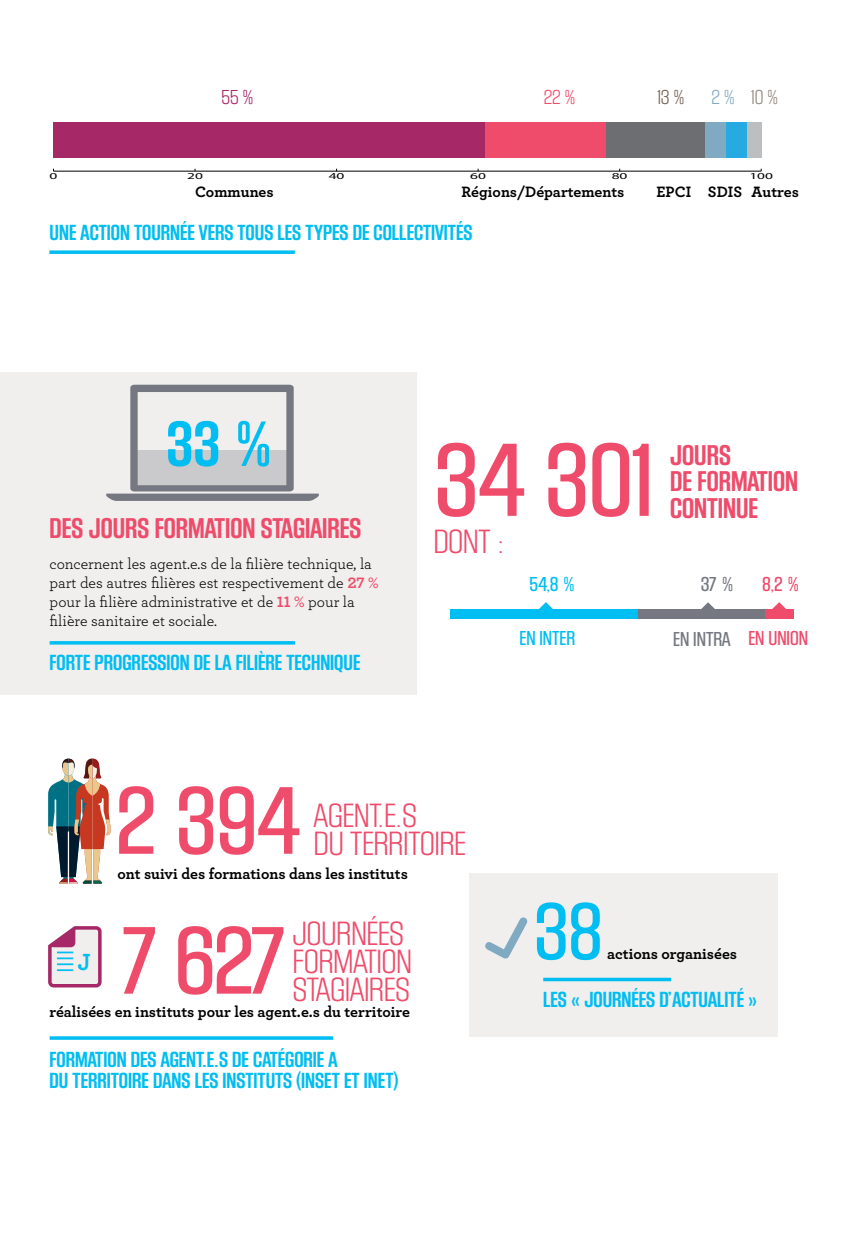
<style>
.page{position:relative;width:844px;height:1241px;background:#fff}
.page>*{position:absolute;margin:0;border:0;box-sizing:border-box;transform-origin:0 0}
.t1{font:107.98px "Block Gothic Med Cond";color:#ef4b6a}
.t2{font:99.75px "Block Gothic Med Cond";letter-spacing:-.02em;color:#ef4b6a}
.t3{font:84px "Block Gothic Med Cond";color:#00bdf2}
.t4{font:66.5px "Block Gothic Bold Cond";color:#00bdf2}
.t5{font:35px/28px "Block Gothic Light Cond";color:#ef4b6a}
.t6{font:29.75px/26.2px "Block Gothic Bold Cond";color:#ef4b6a}
.t7{font:24.5px "Archer Bold LF";color:#00bdf2}
.t8{font:22.75px/21px "Block Gothic Bold Cond";color:#00bdf2}
.t9{font:21px "Block Gothic Med Cond";color:#757880}
.t10{font:21px "Block Gothic Med Cond";color:#00bdf2}
.t11{font:21px "Block Gothic Light Cond";color:#756153}
.t12{font:21px "Block Gothic Med Cond";color:#ef4b6a}
.t13{font:21px "Block Gothic Light Cond";color:#a72866}
.t14{font:21px "Block Gothic Light Cond";color:#ef4b6a}
.t15{font:15.75px/19.2px "Archer Book LF";color:#000}
.t16{font:15.75px "Archer Bold LF";color:#000}
.t17{font:700 15.75px "Archer";color:#000}
.t18{font:9.1px "Myriad Pro";color:#000;scale:1.7 1}
.s1{color:#80a9c2}
.s2{color:#93867c}
.s3{font-family:"Archer Bold LF";color:#ef4b6a}
.s4{color:#ef4b6a}
</style>
<div class="page">
<div style="left:0;top:372px;width:417px;height:322px;background:#f0efee"></div>
<hr style="left:50px;top:641px;width:245px;height:3px;background:#00bdf2">
<svg style="left:49px;top:250px;width:246px;height:4px"></svg>
<svg style="left:106px;top:384px;width:213px;height:117px"></svg>
<div style="left:469px;top:873px;width:308px;height:163px;background:#f0efee"></div>
<svg style="left:543px;top:977px;width:128px;height:4px"></svg>
<svg style="left:485px;top:917px;width:42px;height:41px"></svg>
<hr style="left:50px;top:1036px;width:283px;height:3px;background:#00bdf2">
<svg style="left:48px;top:926px;width:54px;height:62px;background:#d5b9cb"></svg>
<svg style="left:48px;top:758px;width:62px;height:125px"></svg>
<hr style="left:53px;top:171px;width:708px;height:1px;background:#000">
<div style="left:746px;top:122px;width:15px;height:36px;background:#bcbec0"></div>
<div style="left:725px;top:122px;width:21px;height:36px;background:#27aae1"></div>
<div style="left:704px;top:122px;width:21px;height:36px;background:#80a9c2"></div>
<div style="left:605px;top:122px;width:99px;height:36px;background:#6d6e71"></div>
<div style="left:485px;top:122px;width:120px;height:36px;background:#ef4b6a"></div>
<div style="left:53px;top:122px;width:432px;height:36px;background:#a72866"></div>
<svg style="left:772px;top:602px;width:14px;height:7px"></svg>
<svg style="left:701px;top:602px;width:14px;height:7px"></svg>
<svg style="left:539px;top:602px;width:14px;height:7px"></svg>
<div style="left:764px;top:609px;width:29px;height:10px;background:#ef4b6a"></div>
<div style="left:638px;top:609px;width:126px;height:10px;background:#757880"></div>
<div style="left:450px;top:609px;width:188px;height:10px;background:#00bdf2"></div>
<p class="t13" style="left:221px;top:87px;width:34px">55%</p>
<p class="t14" style="left:543px;top:87px;width:34px">22%</p>
<p class="t11" style="left:655px;top:87px;width:126px">13% <span class="s1">2%</span> <span class="s2">10%</span></p>
<p class="t18" style="left:50px;top:171px;width:6px">0</p>
<p class="t18" style="left:187px;top:171px;width:11px">20</p>
<p class="t18" style="left:328px;top:171px;width:11px">40</p>
<p class="t18" style="left:470px;top:171px;width:11px">60</p>
<p class="t18" style="left:611px;top:171px;width:11px">80</p>
<p class="t18" style="left:749px;top:171px;width:15px">100</p>
<p class="t16" style="left:195px;top:181px;width:80px">Communes</p>
<p class="t16" style="left:461px;top:181px;width:164px">Régions/Départements</p>
<p class="t16" style="left:656px;top:181px;width:144px">EPCI SDIS Autres</p>
<p class="t8" style="left:50px;top:223px;width:95px">UNE ACTION TOURNÉE</p>
<p class="t8" style="left:199px;top:223px;width:275px">VERS TOUS LES TYPES DE COLLECTIVITÉS</p>
<h3 class="t4" style="left:166px;top:409px;width:110px">33%</h3>
<h3 class="t6" style="left:50px;top:516px;width:313px">DES JOURS FORMATION STAGIAIRES</h3>
<h1 class="t1" style="left:433px;top:423px;width:234px">34 301</h1>
<h3 class="t5" style="left:433px;top:529px;width:72px">DONT :</h3>
<h3 class="t6" style="left:670px;top:443px;width:116px">JOURS<br>DE FORMATION</h3>
<h3 class="t6" style="left:670px;top:496px;width:65px">CONTINUE</h3>
<p class="t15" style="left:50px;top:553px;width:330px">concernent les agent.e.s de la filière technique, la part des autres filières est respectivement de <span class="s3">27 % </span>pour la filière administrative et de <span class="s3">11 %</span> pour la filière sanitaire et sociale.</p>
<p class="t8" style="left:50px;top:652px;width:17px">FORTE</p>
<p class="t8" style="left:95px;top:652px;width:258px">PROGRESSION DE LA FILIÈRE TECHNIQUE</p>
<p class="t7" style="left:77px;top:946px;width:15px">J</p>
<h2 class="t2" style="left:115px;top:768px;width:186px">2 394</h2>
<p class="t16" style="left:117px;top:864px;width:292px">ont suivi des formations dans les instituts</p>
<h3 class="t5" style="left:314px;top:802px;width:153px">AGENT.E.S<br>DU TERRITOIRE</h3>
<h2 class="t2" style="left:118px;top:908px;width:172px">7 627</h2>
<h3 class="t5" style="left:293px;top:921px;width:120px">JOURNÉES<br>FORMATION<br>STAGIAIR ES</h3>
<p class="t16" style="left:50px;top:1002px;width:362px">réalisées en instituts pour les agent.e.s du territoire</p>
<p class="t8" style="left:50px;top:1050px;width:350px">FORMATION DES AGENT.E.S DE CATÉGORIE A<br>DU TERRITOIRE DANS LES INSTITUTS (INSET ET INET)</p>
<p class="t10" style="left:529px;top:573px;width:47px">54,8 %</p>
<p class="t9" style="left:700px;top:573px;width:35px">37 %</p>
<p class="t12" style="left:762px;top:573px;width:39px">8,2 %</p>
<p class="t10" style="left:519px;top:627px;width:57px">EN INTER</p>
<p class="t9" style="left:673px;top:627px;width:136px">EN INTRA <span class="s4">EN UNION</span></p>
<h3 class="t3" style="left:533px;top:887px;width:71px">38</h3>
<p class="t17" style="left:607px;top:944px;width:131px">actions organisées</p>
<p class="t8" style="left:543px;top:989px;width:60px">LES «JOURNÉE</p>
<p class="t8" style="left:646px;top:989px;width:112px">S D’ACTUALITÉ »</p>
</div>
